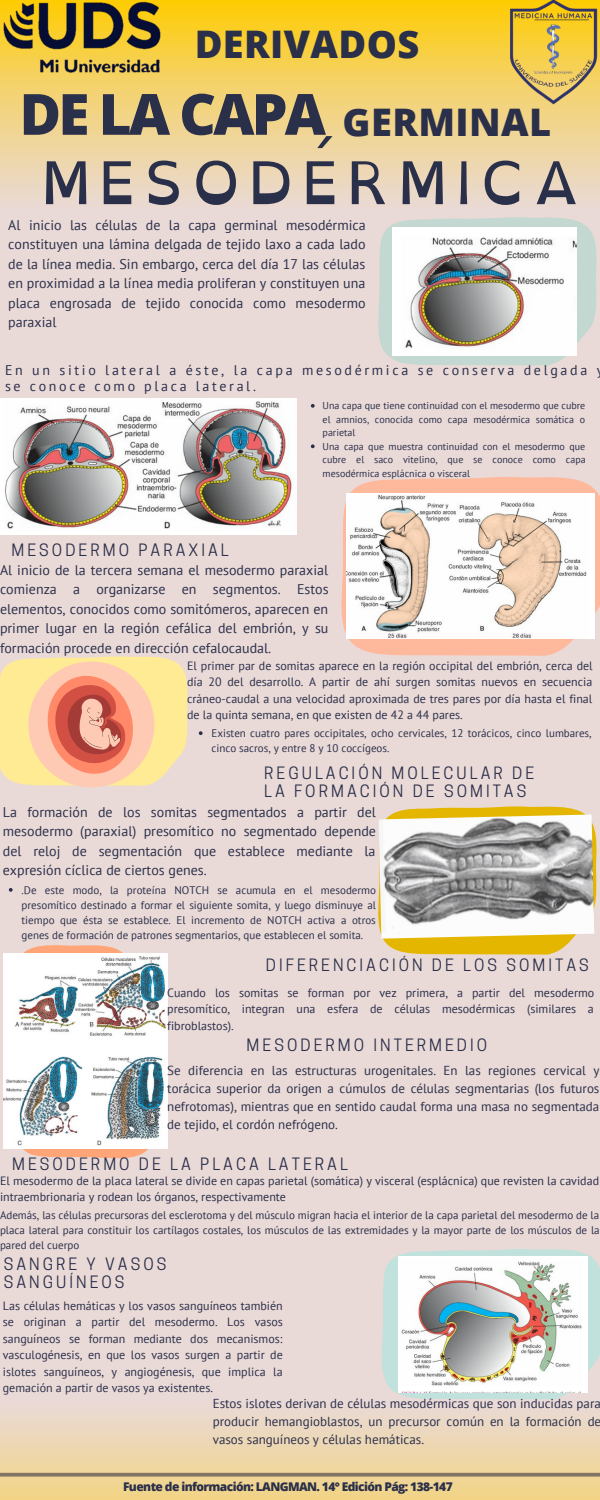
<style>
.page{position:relative;width:600px;height:1500px;background:#eadad7}
.page>*{position:absolute;margin:0;border:0;box-sizing:border-box;transform-origin:0 0}
.t1{font:58.8px "Open Dyslexic";letter-spacing:.15em;color:#2a2f4a}
.t2{font:800 56.8px "Open Sans";letter-spacing:-.05em;color:#2a2f4a}
.t3{font:800 38px "Open Sans";letter-spacing:.01em;color:#2a2f4a}
.t4{font:16px/18px "Cooper Hewitt";letter-spacing:.19em;color:#2a2f4a}
.t5{font:14px/19.5px "PT Sans";color:#2a2f4a;text-align:justify}
.t6{font:14px/15.8px "PT Sans";letter-spacing:.19em;color:#2a2f4a}
.t7{font:13px/18px "PT Sans";color:#2a2f4a;text-align:justify}
.t8{font:12px/16.5px "PT Sans";color:#2a2f4a;text-align:justify}
.t9{font:800 12px "Open Sans";letter-spacing:-.05em;color:#2a2f4a}
.t10{font:11px/15px "PT Sans";color:#2a2f4a;text-align:justify}
.t11{font:10px/13.5px "PT Sans";color:#2a2f4a}
</style>
<div class="page">
<div style="left:0;top:0;width:600px;height:210px;background:linear-gradient(to bottom,#fdcc0e,#e9dadd)"></div>
<svg style="left:378px;top:806px;width:219px;height:149px"></svg>
<div style="left:0;top:1402px;width:600px;height:98px;background:linear-gradient(to bottom,#eadad7,#f0d385)"></div>
<svg style="left:382px;top:1249px;width:218px;height:150px"></svg>
<svg style="left:0;top:1473px;width:600px;height:4px;background:#8f7e6a"></svg>
<img style="left:498px;top:0;width:102px;height:114px">
<img style="left:0;top:0;width:167px;height:81px">
<svg style="left:378px;top:217px;width:219px;height:148px"></svg>
<img style="left:392px;top:228px;width:185px;height:127px">
<img style="left:0;top:398px;width:297px;height:136px">
<svg style="left:341px;top:477px;width:259px;height:179px;fill:#feb89c"></svg>
<img style="left:347px;top:494px;width:247px;height:145px">
<svg style="left:0;top:656px;width:188px;height:131px;background:#f5c292"></svg>
<img style="left:379px;top:814px;width:215px;height:125px">
<svg style="left:23px;top:945px;width:125px;height:214px"></svg>
<img style="left:4px;top:953px;width:163px;height:196px">
<img style="left:399px;top:1257px;width:189px;height:136px">
<svg style="left:311px;top:404px;width:4px;height:4px"></svg>
<svg style="left:311px;top:444px;width:4px;height:4px"></svg>
<svg style="left:199px;top:731px;width:4px;height:4px"></svg>
<svg style="left:9px;top:888px;width:4px;height:4px"></svg>
<h3 class="t3" style="left:195px;top:17px;width:226px">DERIVADOS</h3>
<h2 class="t2" style="left:19px;top:74px;width:308px">DE LA CAPA</h2>
<h1 class="t1" style="left:42px;top:131px;width:540px">MESODÉRMICA</h1>
<p class="t5" style="left:8px;top:215px;width:359px">Al inicio las células de la capa germinal mesodérmica constituyen una lámina delgada de tejido laxo a cada lado de la línea media. Sin embargo, cerca del día 17 las células en proximidad a la línea media proliferan y constituyen una placa engrosada de tejido conocida como mesodermo paraxial</p>
<h3 class="t3" style="left:343px;top:96px;width:210px">GERMINAL</h3>
<p class="t6" style="left:5px;top:362px;width:584px">En un sitio lateral a éste, la capa mesodérmica se conserva delgada se conoce como placa lateral.</p>
<h3 class="t4" style="left:12px;top:543px;width:219px">MESODERMO PARAXIAL</h3>
<p class="t11" style="left:323px;top:399px;width:265px">Una capa que tiene continuidad con el mesodermo que cubre el amnios, conocida como capa mesodérmica somática o parietal<br>Una capa que muestra continuidad con el mesodermo que cubre el saco vitelino, que se conoce como capa mesodérmica esplácnica o visceral</p>
<p class="t5" style="left:0;top:560px;width:330px">Al inicio de la tercera semana el mesodermo paraxial comienza a organizarse en segmentos. Estos elementos, conocidos como somitómeros, aparecen en primer lugar en la región cefálica del embrión, y su formación procede en dirección cefalocaudal.</p>
<p class="t8" style="left:187px;top:657px;width:407px">El primer par de somitas aparece en la región occipital del embrión, cerca del día 20 del desarrollo. A partir de ahí surgen somitas nuevos en secuencia cráneo-caudal a una velocidad aproximada de tres pares por día hasta el final de la quinta semana, en que existen de 42 a 44 pares.</p>
<p class="t10" style="left:212px;top:726px;width:382px">Existen cuatro pares occipitales, ocho cervicales, 12 torácicos, cinco lumbares, cinco sacros, y entre 8 y 10 coccígeos.</p>
<h3 class="t4" style="left:264px;top:766px;width:272px">REGULACIÓN MOLECULAR DE<br>LA FORMACIÓN DE SOMITAS</h3>
<p class="t5" style="left:3px;top:802px;width:375px">La formación de los somitas segmentados a partir del mesodermo (paraxial) presomítico no segmentado depende del reloj de segmentación que establece mediante la expresión cíclica de ciertos genes.</p>
<p class="t10" style="left:22px;top:882px;width:356px">.De este modo, la proteína NOTCH se acumula en el mesodermo presomítico destinado a formar el siguiente somita, y luego disminuye al tiempo que ésta se establece. El incremento de NOTCH activa a otros genes de formación de patrones segmentarios, que establecen el somita.</p>
<h3 class="t4" style="left:266px;top:958px;width:325px">DIFERENCIACIÓN DE LOS SOMITAS</h3>
<p class="t8" style="left:167px;top:984px;width:429px">Cuando los somitas se forman por vez primera, a partir del mesodermo presomítico, integran una esfera de células mesodérmicas (similares a fibroblastos).</p>
<h3 class="t4" style="left:247px;top:1038px;width:242px">MESODERMO INTERMEDIO</h3>
<p class="t7" style="left:167px;top:1061px;width:434px">Se diferencia en las estructuras urogenitales. En las regiones cervical y torácica superior da origen a cúmulos de células segmentarias (los futuros nefrotomas), mientras que en sentido caudal forma una masa no segmentada de tejido, el cordón nefrógeno.</p>
<h3 class="t4" style="left:12px;top:1157px;width:337px">MESODERMO DE LA PLACA LATERAL</h3>
<p class="t8" style="left:0;top:1172px;width:601px">El mesodermo de la placa lateral se divide en capas parietal (somática) y visceral (esplácnica) que revisten la cavidad intraembrionaria y rodean los órganos, respectivamente</p>
<p class="t10" style="left:0;top:1207px;width:601px">Además, las células precursoras del esclerotoma y del músculo migran hacia el interior de la capa parietal del mesodermo de la placa lateral para constituir los cartílagos costales, los músculos de las extremidades y la mayor parte de los músculos de la pared del cuerpo</p>
<h3 class="t4" style="left:4px;top:1257px;width:164px">SANGRE Y VASOS<br>SANGUÍNEOS</h3>
<p class="t8" style="left:3px;top:1297px;width:282px">Las células hemáticas y los vasos sanguíneos también se originan a partir del mesodermo. Los vasos sanguíneos se forman mediante dos mecanismos: vasculogénesis, en que los vasos surgen a partir de islotes sanguíneos, y angiogénesis, que implica la gemación a partir de vasos ya existentes.</p>
<p class="t7" style="left:213px;top:1394px;width:390px">Estos islotes derivan de células mesodérmicas que son inducidas para producir hemangioblastos, un precursor común en la formación de vasos sanguíneos y células hemáticas.</p>
<p class="t9" style="left:123px;top:1478px;width:331px">Fuente de información: LANGMAN. 14° Edición Pág: 138-147</p>
</div>
